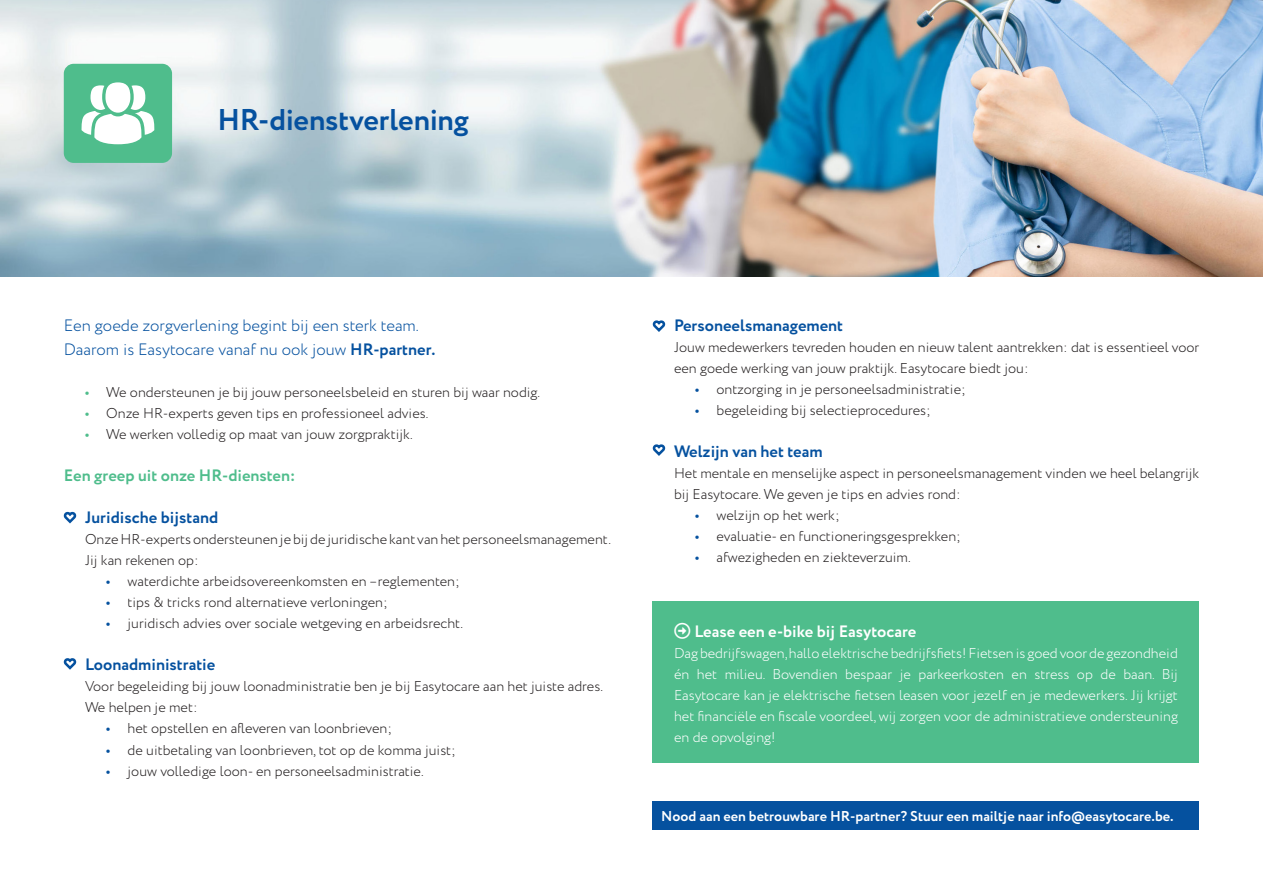
<style>
.page{position:relative;width:1263px;height:893px;background:#fff}
.page>*{position:absolute;margin:0;border:0;box-sizing:border-box;transform-origin:0 0}
.Titel{font:700 30px "Circe";letter-spacing:-.005em;color:#05519f}
.Bodytekst{font:300 16.5px "Circe";color:#05519f}
.Bodytekst-2{font:700 16.5px "Circe";color:#05519f}
.Bodytekst-3{font:700 16.5px "Circe";color:#fff}
.Bodytekst-4{font:700 16.5px "Circe";color:#4fbd8c}
.Tussentitel{font:700 16.5px "Circe";color:#05519f}
.Bodytekst-5{font:300 14.25px/21px "Circe";color:#231f20}
.Bodytekst-6{font:300 14.25px/21px "Circe";color:#fff;text-align:justify}
.Bodytekst-7{font:700 14.25px "Circe";color:#fff}
.s1{font-weight:700}
.s2{font-weight:700;color:#4fbd8c}
.s3{font-weight:700;color:#05519f}
</style>
<div class="page">
<img style="left:0;top:0;width:1263px;height:276px">
<div style="left:653px;top:601px;width:546px;height:162px;background:#4fbd8c"></div>
<div style="left:64px;top:64px;width:108px;height:99px;background:#4fbd8c;border-radius:10px"></div>
<div style="left:105px;top:82px;width:25px;height:31px;background:#fff;border-radius:50%"></div>
<svg style="left:82px;top:85px;width:72px;height:59px"></svg>
<svg style="left:63px;top:511px;width:14px;height:13px"></svg>
<svg style="left:63px;top:658px;width:14px;height:12px"></svg>
<svg style="left:652px;top:444px;width:14px;height:12px"></svg>
<svg style="left:652px;top:320px;width:14px;height:12px"></svg>
<div style="left:653px;top:801px;width:546px;height:28px;background:#05519f"></div>
<p class="Titel" style="left:218px;top:99px;width:253px">HR-dienstverlening</p>
<p class="Bodytekst" style="left:64px;top:315px;width:357px">Een goede zorgverlening begint bij een sterk team.</p>
<p class="Bodytekst" style="left:64px;top:339px;width:373px">Daarom is Easytocare vanaf nu ook jouw <span class="s1">HR-partner.</span></p>
<p class="Bodytekst-5" style="left:85px;top:382px;width:457px"><span class="s2">•</span> We ondersteunen je bij jouw personeelsbeleid en sturen bij waar nodig.</p>
<p class="Bodytekst-5" style="left:85px;top:403px;width:345px"><span class="s2">•</span> Onze HR-experts geven tips en professioneel advies.</p>
<p class="Bodytekst-5" style="left:85px;top:424px;width:329px"><span class="s2">•</span> We werken volledig op maat van jouw zorgpraktijk.</p>
<p class="Bodytekst-4" style="left:64px;top:465px;width:233px">Een greep uit onze HR-diensten:</p>
<p class="Tussentitel" style="left:85px;top:507px;width:135px">Juridische bijstand</p>
<p class="Bodytekst-5" style="left:85px;top:529px;width:527px">Onze HR-experts ondersteunen je bij de juridische kant van het personeelsmanagement.<br>Jij kan rekenen op:</p>
<p class="Bodytekst-5" style="left:106px;top:571px;width:355px"><span class="s3">•</span> waterdichte arbeidsovereenkomsten en –reglementen;</p>
<p class="Bodytekst-5" style="left:106px;top:592px;width:283px"><span class="s3">•</span> tips &amp; tricks rond alternatieve verloningen;</p>
<p class="Bodytekst-5" style="left:106px;top:613px;width:358px"><span class="s3">•</span> juridisch advies over sociale wetgeving en arbeidsrecht.</p>
<p class="Bodytekst-2" style="left:85px;top:654px;width:132px">Loonadministratie</p>
<p class="Bodytekst-5" style="left:85px;top:676px;width:519px">Voor begeleiding bij jouw loonadministratie ben je bij Easytocare aan het juiste adres.</p>
<p class="Bodytekst-5" style="left:85px;top:697px;width:114px">We helpen je met:</p>
<p class="Bodytekst-5" style="left:106px;top:718px;width:287px"><span class="s3">•</span> het opstellen en afleveren van loonbrieven;</p>
<p class="Bodytekst-5" style="left:106px;top:739px;width:351px"><span class="s3">•</span> de uitbetaling van loonbrieven, tot op de komma juist;</p>
<p class="Bodytekst-5" style="left:106px;top:760px;width:319px"><span class="s3">•</span> jouw volledige loon- en personeelsadministratie.</p>
<p class="Bodytekst-2" style="left:674px;top:315px;width:171px">Personeelsmanagement</p>
<p class="Bodytekst-5" style="left:674px;top:337px;width:527px">Jouw medewerkers tevreden houden en nieuw talent aantrekken: dat is essentieel voor een goede werking van jouw praktijk. Easytocare biedt jou:</p>
<p class="Bodytekst-5" style="left:695px;top:379px;width:272px"><span class="s3">•</span> ontzorging in je personeelsadministratie;</p>
<p class="Bodytekst-5" style="left:695px;top:400px;width:237px"><span class="s3">•</span> begeleiding bij selectieprocedures;</p>
<p class="Bodytekst-2" style="left:674px;top:441px;width:150px">Welzijn van het team</p>
<p class="Bodytekst-5" style="left:674px;top:463px;width:527px">Het mentale en menselijke aspect in personeelsmanagement vinden we heel belangrijk bij Easytocare. We geven je tips en advies rond:</p>
<p class="Bodytekst-5" style="left:695px;top:505px;width:146px"><span class="s3">•</span> welzijn op het werk;</p>
<p class="Bodytekst-5" style="left:695px;top:526px;width:267px"><span class="s3">•</span> evaluatie- en functioneringsgesprekken;</p>
<p class="Bodytekst-5" style="left:695px;top:547px;width:217px"><span class="s3">•</span> afwezigheden en ziekteverzuim.</p>
<p class="Bodytekst-3" style="left:674px;top:620px;width:244px">□●▼●▼ Lease een e-bike bij Easytocare</p>
<p class="Bodytekst-6" style="left:674px;top:642px;width:505px">Dag bedrijfswagen, hallo elektrische bedrijfsfiets! Fietsen is goed voor de gezondheid én het milieu. Bovendien bespaar je parkeerkosten en stress op de baan. Bij Easytocare kan je elektrische fietsen leasen voor jezelf en je medewerkers. Jij krijgt het financiële en fiscale voordeel, wij zorgen voor de administratieve ondersteuning en de opvolging!</p>
<p class="Bodytekst-7" style="left:661px;top:806px;width:514px">Nood aan een betrouwbare HR-partner? Stuur een mailtje naar info@easytocare.be.</p>
</div>
